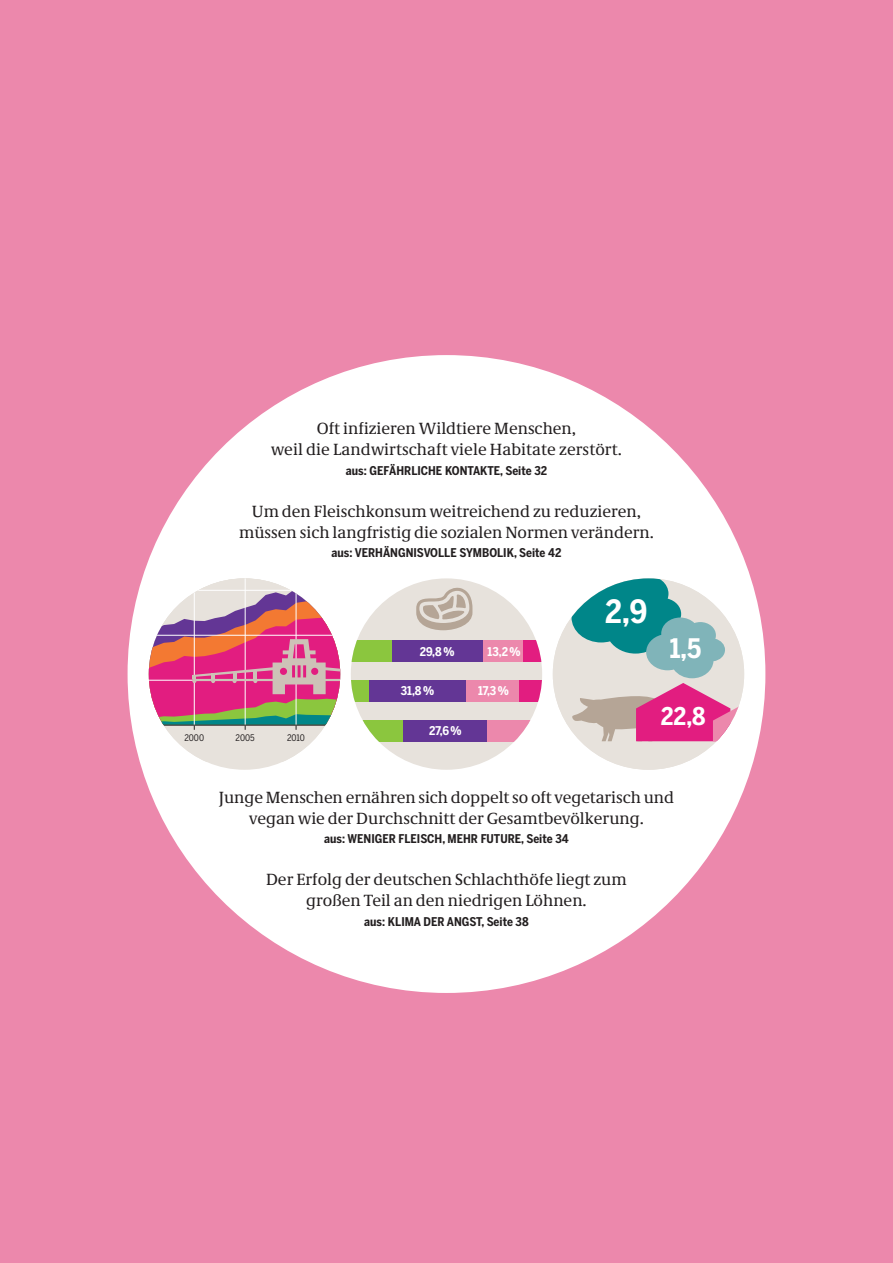
<style>
.page{position:relative;width:893px;height:1263px;background:#ec88ac}
.page>*{position:absolute;margin:0;border:0;box-sizing:border-box;transform-origin:0 0}
.t1{font:700 31.8px "Benton Sans Cond";color:#fff}
.t2{font:700 26.7px "Benton Sans Cond";color:#fff}
.t3{font:700 24.15px "Benton Sans Cond";color:#fff}
.t4{font:16.5px/21px "Demos Pro";color:#231f20;text-align:center}
.t5{font:700 12px "Benton Sans Cond";color:#231f20}
.t6{font:700 12px "Benton Sans Cond";letter-spacing:-.005em;color:#fff}
.t7{font:9px "Benton Sans Cond";color:#231f20}
</style>
<div class="page">
<div style="left:128px;top:355px;width:637px;height:638px;background:#fff;border-radius:50%"></div>
<div style="left:553px;top:578px;width:191px;height:192px;background:#e7e2dc;border-radius:50%"></div>
<svg style="left:571px;top:578px;width:173px;height:163px"></svg>
<div style="left:351px;top:578px;width:191px;height:192px;background:#e7e2dc;border-radius:50%"></div>
<div style="left:523px;top:640px;width:19px;height:22px;background:#e21d80"></div>
<div style="left:483px;top:640px;width:40px;height:22px;background:#ec88ac"></div>
<div style="left:391px;top:640px;width:92px;height:22px;background:#633695"></div>
<div style="left:351px;top:640px;width:40px;height:22px;background:#8bc63e"></div>
<div style="left:519px;top:680px;width:23px;height:21px;background:#e21d80"></div>
<div style="left:466px;top:680px;width:53px;height:21px;background:#ec88ac"></div>
<div style="left:368px;top:680px;width:98px;height:21px;background:#633695"></div>
<div style="left:351px;top:680px;width:17px;height:21px;background:#8bc63e"></div>
<svg style="left:487px;top:720px;width:44px;height:21px"></svg>
<div style="left:403px;top:720px;width:84px;height:21px;background:#633695"></div>
<svg style="left:362px;top:720px;width:41px;height:21px"></svg>
<svg style="left:416px;top:587px;width:56px;height:43px"></svg>
<svg style="left:149px;top:578px;width:191px;height:183px"></svg>
<p class="t4" style="left:271px;top:418px;width:352px">Oft infizieren Wildtiere Menschen,<br>weil die Landwirtschaft viele Habitate zerstört.</p>
<p class="t5" style="left:346px;top:463px;width:203px">aus: GEFÄHRLICHE KONTAKTE, Seite 32</p>
<p class="t4" style="left:239px;top:501px;width:416px">Um den Fleischkonsum weitreichend zu reduzieren, müssen sich langfristig die sozialen Normen verändern.</p>
<p class="t5" style="left:331px;top:546px;width:232px">aus: VERHÄNGNISVOLLE SYMBOLIK, Seite 42</p>
<p class="t7" style="left:184px;top:732px;width:21px">2000</p>
<p class="t7" style="left:236px;top:732px;width:21px">2005</p>
<p class="t7" style="left:287px;top:732px;width:19px">2010</p>
<p class="t6" style="left:420px;top:644px;width:36px">29,8 %</p>
<p class="t6" style="left:488px;top:644px;width:34px">13,2 %</p>
<p class="t6" style="left:401px;top:684px;width:35px">31,8 %</p>
<p class="t6" style="left:478px;top:684px;width:32px">17,3 %</p>
<p class="t6" style="left:429px;top:724px;width:34px">27,6 %</p>
<h1 class="t1" style="left:605px;top:593px;width:44px">2,9</h1>
<h2 class="t2" style="left:670px;top:633px;width:33px">1,5</h2>
<p class="t6" style="left:680px;top:644px;width:33px">18,1 %</p>
<h3 class="t3" style="left:661px;top:702px;width:94px">22,8 <sub>9,1</sub></h3>
<p class="t4" style="left:219px;top:787px;width:457px">Junge Menschen ernähren sich doppelt so oft vegetarisch und vegan wie der Durchschnitt der Gesamtbevölkerung.</p>
<p class="t5" style="left:324px;top:832px;width:246px">aus: WENIGER FLEISCH, MEHR FUTURE, Seite 34</p>
<p class="t4" style="left:266px;top:869px;width:362px">Der Erfolg der deutschen Schlachthöfe liegt zum großen Teil an den niedrigen Löhnen.</p>
<p class="t5" style="left:364px;top:914px;width:166px">aus: KLIMA DER ANGST, Seite 38</p>
</div>
